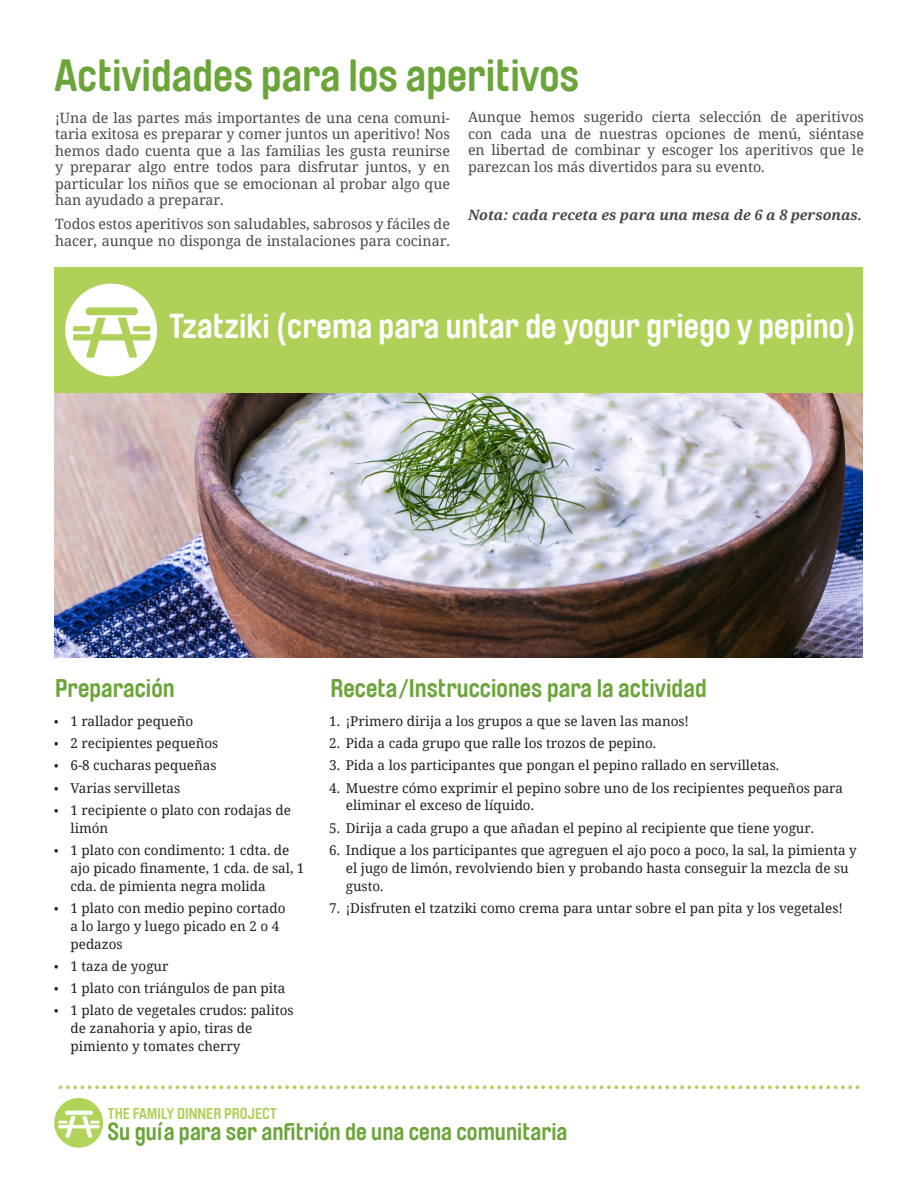
<style>
.page{position:relative;width:918px;height:1188px;background:#fff}
.page>*{position:absolute;margin:0;border:0;box-sizing:border-box;transform-origin:0 0}
.NEW-A_MASTER_HEADER{font:700 45px "Brauer Neue";color:#6ba539}
.NEW-A_MASTER_HEADER-2{font:700 34.5px "Brauer Neue";color:#fff}
.CDGIngredients_Instr{font:700 25.5px "Brauer Neue";color:#6ba539}
.t1{font:700 24px "Brauer Neue";color:#6ba539}
.t2{font:700 15.6px "Brauer Neue";color:#afd15a}
.main_bigger{font:14.25px/16.5px "Noto Serif";color:#484848;text-align:justify}
.main_bigger-2{font:italic 700 14.25px "Noto Serif";color:#484848}
.t3{font:13.5px/18px "Noto Serif";color:#231f20}
.s1{font-size:12px}
</style>
<div class="page">
<svg style="left:59px;top:1085px;width:800px;height:4px"></svg>
<div style="left:54px;top:1098px;width:49px;height:50px;background:#b0d459;border-radius:50%"></div>
<svg style="left:65px;top:1111px;width:28px;height:4px"></svg>
<svg style="left:58px;top:1116px;width:41px;height:22px"></svg>
<div style="left:54px;top:267px;width:809px;height:126px;background:#afd15a"></div>
<img style="left:54px;top:393px;width:809px;height:264px">
<svg style="left:65px;top:284px;width:92px;height:92px"></svg>
<p class="NEW-A_MASTER_HEADER" style="left:54px;top:49px;width:527px">Actividades para los aperitivos</p>
<p class="main_bigger" style="left:468px;top:108px;width:398px">Aunque hemos sugerido cierta selección de aperitivos con cada una de nuestras opciones de menú, siéntase en libertad de combinar y escoger los aperitivos que le parezcan los más divertidos para su evento.</p>
<p class="main_bigger-2" style="left:468px;top:205px;width:396px">Nota: cada receta es para una mesa de 6 a 8 personas.</p>
<p class="main_bigger" style="left:55px;top:109px;width:396px">¡Una de las partes más importantes de una cena comuni&shy;taria exitosa es preparar y comer juntos un aperitivo! Nos hemos dado cuenta que a las familias les gusta reunirse y preparar algo entre todos para disfrutar juntos, y en particular los niños que se emocionan al probar algo que han ayudado a preparar.</p>
<p class="main_bigger" style="left:55px;top:215px;width:396px">Todos estos aperitivos son saludables, sabrosos y fáciles de hacer, aunque no disponga de instalaciones para cocinar.</p>
<p class="NEW-A_MASTER_HEADER-2" style="left:169px;top:306px;width:688px">Tzatziki (crema para untar de yogur griego y pepino)</p>
<p class="CDGIngredients_Instr" style="left:55px;top:674px;width:121px">Preparación</p>
<p class="CDGIngredients_Instr" style="left:330px;top:674px;width:378px">Receta/Instrucciones para la actividad</p>
<p class="t3" style="left:54px;top:712px;width:141px"><span class="s1">•</span> 1 rallador pequeño</p>
<p class="t3" style="left:54px;top:734px;width:166px"><span class="s1">•</span> 2 recipientes pequeños</p>
<p class="t3" style="left:54px;top:756px;width:164px"><span class="s1">•</span> 6-8 cucharas pequeñas</p>
<p class="t3" style="left:54px;top:778px;width:128px"><span class="s1">•</span> Varias servilletas</p>
<p class="t3" style="left:70px;top:800px;width:222px;text-indent:-16px"><span class="s1">•</span> 1 recipiente o plato con rodajas de limón</p>
<p class="t3" style="left:70px;top:840px;width:235px;text-indent:-16px"><span class="s1">•</span> 1 plato con condimento: 1 cdta. de ajo picado finamente, 1 cda. de sal, 1 cda. de pimienta negra molida</p>
<p class="t3" style="left:70px;top:898px;width:217px;text-indent:-16px"><span class="s1">•</span> 1 plato con medio pepino cortado a lo largo y luego picado en 2 o 4 pedazos</p>
<p class="t3" style="left:54px;top:957px;width:116px"><span class="s1">•</span> 1 taza de yogur</p>
<p class="t3" style="left:54px;top:979px;width:233px"><span class="s1">•</span> 1 plato con triángulos de pan pita</p>
<p class="t3" style="left:70px;top:1001px;width:225px;text-indent:-16px"><span class="s1">•</span> 1 plato de vegetales crudos: palitos de zanahoria y apio, tiras de pimiento y tomates cherry</p>
<p class="t3" style="left:329px;top:712px;width:361px">1. ¡Primero dirija a los grupos a que se laven las manos!</p>
<p class="t3" style="left:329px;top:734px;width:329px">2. Pida a cada grupo que ralle los trozos de pepino.</p>
<p class="t3" style="left:329px;top:756px;width:451px">3. Pida a los participantes que pongan el pepino rallado en servilletas.</p>
<p class="t3" style="left:346px;top:778px;width:499px;text-indent:-16px">4. Muestre cómo exprimir el pepino sobre uno de los recipientes pequeños para eliminar el exceso de líquido.</p>
<p class="t3" style="left:329px;top:818px;width:486px">5. Dirija a cada grupo a que añadan el pepino al recipiente que tiene yogur.</p>
<p class="t3" style="left:346px;top:840px;width:513px;text-indent:-16px">6. Indique a los participantes que agreguen el ajo poco a poco, la sal, la pimienta y el jugo de limón, revolviendo bien y probando hasta conseguir la mezcla de su gusto.</p>
<p class="t3" style="left:329px;top:898px;width:515px">7. ¡Disfruten el tzatziki como crema para untar sobre el pan pita y los vegetales!</p>
<p class="t2" style="left:108px;top:1105px;width:171px">THE FAMILY DINNER PROJECT</p>
<h3 class="t1" style="left:108px;top:1118px;width:461px">Su guía para ser anfitrión de una cena comunitaria</h3>
</div>
